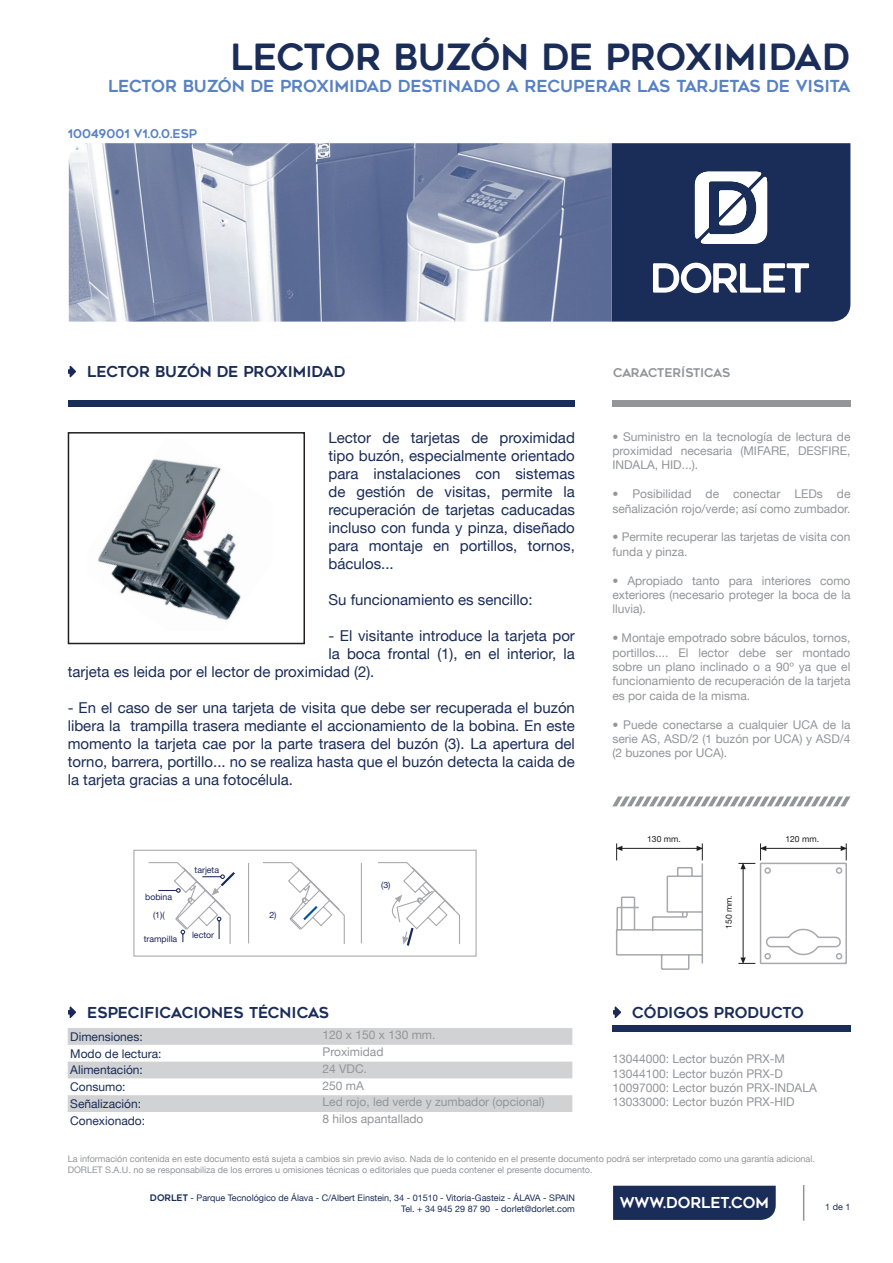
<style>
.page{position:relative;width:893px;height:1263px;background:#fff}
.page>*{position:absolute;margin:0;border:0;box-sizing:border-box;transform-origin:0 0}
.t1{font:36px "Geometos Rounded";color:#1a2c58}
.t2{font:16.5px "Geometos Rounded";color:#5982c3}
.t3{font:15px/18px "Helvetica Neue LT";color:#1a2c58;text-align:justify}
.t4{font:15px "Geometos Rounded";color:#1a2c58}
.t5{font:15px "Geometos Rounded";color:#fff}
.t6{font:12px/14.4px "Helvetica Neue LT";color:#939598;text-align:justify}
.t7{font:12px "Helvetica Neue LT";color:#1a2c58}
.t8{font:12px "Geometos Rounded";color:#5982c3}
.t9{font:12px "Geometos Rounded";letter-spacing:-.02em;color:#939598}
.t10{font:9px/10.8px "Helvetica Neue LT";color:#939598}
.t11{font:9px/10.8px "Helvetica Neue LT";color:#1a2c58;text-align:right}
.t12{font:8.7px "Helvetica Neue LT";color:#1b285b}
.t13{font:8.55px "Helvetica Neue LT";color:#231f20}
.s1{font-family:"Geometos Rounded"}
</style>
<div class="page">
<img style="left:69px;top:143px;width:543px;height:179px">
<div style="left:612px;top:1025px;width:238px;height:6px;background:#1a2c58"></div>
<div style="left:612px;top:400px;width:238px;height:6px;background:#939598"></div>
<div style="left:68px;top:400px;width:506px;height:6px;background:#1a2c58"></div>
<div style="left:68px;top:432px;width:237px;height:212px;border:2px solid #231f20"></div>
<div style="left:613px;top:1186px;width:163px;height:34px;background:#1a2c58"></div>
<hr style="left:803px;top:1185px;width:1px;height:36px;background:#939598">
<svg style="left:612px;top:143px;width:238px;height:179px"></svg>
<svg style="left:68px;top:1028px;width:504px;height:84px"></svg>
<svg style="left:68px;top:1006px;width:8px;height:12px"></svg>
<svg style="left:613px;top:1006px;width:8px;height:12px"></svg>
<svg style="left:68px;top:366px;width:8px;height:11px"></svg>
<svg style="left:612px;top:796px;width:238px;height:10px"></svg>
<img style="left:98px;top:459px;width:143px;height:162px">
<div style="left:133px;top:850px;width:344px;height:107px;border:1px solid #a8a9ad"></div>
<svg style="left:148px;top:862px;width:312px;height:84px"></svg>
<hr style="left:248px;top:863px;width:1px;height:80px;background:#a8a9ad">
<hr style="left:361px;top:863px;width:1px;height:80px;background:#a8a9ad">
<svg style="left:616px;top:843px;width:231px;height:127px"></svg>
<hr style="left:622px;top:848px;width:75px;height:1px;background:#231f20">
<h1 class="t1" style="left:231px;top:37px;width:621px">LECTOR BUZÓN DE PROXIMIDAD</h1>
<h2 class="t2" style="left:108px;top:77px;width:744px">LECTOR BUZÓN DE PROXIMIDAD DESTINADO A RECUPERAR LAS TARJETAS DE VISITA</h2>
<p class="t8" style="left:68px;top:127px;width:131px">10049001 V1.0.0.ESP</p>
<p class="t4" style="left:87px;top:363px;width:260px">LECTOR BUZÓN DE PROXIMIDAD</p>
<p class="t9" style="left:613px;top:366px;width:119px">CARACTERÍSTICAS</p>
<p class="t3" style="left:328px;top:428px;width:248px">Lector de tarjetas de proximidad tipo buzón, especialmente orientado para instalaciones con sistemas de gestión de visitas, permite la recuperación de tarjetas caducadas incluso con funda y pinza, diseñado para montaje en portillos, tornos, báculos...</p>
<p class="t3" style="left:328px;top:590px;width:206px">Su funcionamiento es sencillo:</p>
<p class="t3" style="left:328px;top:626px;width:248px">- El visitante introduce la tarjeta por</p>
<p class="t3" style="left:328px;top:644px;width:248px">la boca frontal (1), en el interior, la</p>
<p class="t3" style="left:68px;top:662px;width:308px">tarjeta es leida por el lector de proximidad (2).</p>
<p class="t3" style="left:68px;top:698px;width:509px">- En el caso de ser una tarjeta de visita que debe ser recuperada el buzón libera la trampilla trasera mediante el accionamiento de la bobina. En este momento la tarjeta cae por la parte trasera del buzón (3). La apertura del torno, barrera, portillo... no se realiza hasta que el buzón detecta la caida de la tarjeta gracias a una fotocélula.</p>
<p class="t12" style="left:145px;top:891px;width:28px">bobina</p>
<p class="t12" style="left:195px;top:865px;width:26px">tarjeta</p>
<p class="t12" style="left:153px;top:909px;width:13px">(1)(</p>
<p class="t12" style="left:269px;top:909px;width:9px">2)</p>
<p class="t12" style="left:144px;top:933px;width:35px">trampilla</p>
<p class="t12" style="left:192px;top:930px;width:24px">lector</p>
<p class="t12" style="left:381px;top:880px;width:11px">(3)</p>
<p class="t6" style="left:612px;top:429px;width:240px">• Suministro en la tecnología de lectura de proximidad necesaria (MIFARE, DESFIRE, INDALA, HID...).</p>
<p class="t6" style="left:612px;top:487px;width:240px">• Posibilidad de conectar LEDs de señalización rojo/verde; así como zumbador.</p>
<p class="t6" style="left:612px;top:530px;width:240px">• Permite recuperar las tarjetas de visita con funda y pinza.</p>
<p class="t6" style="left:612px;top:573px;width:240px">• Apropiado tanto para interiores como exteriores (necesario proteger la boca de la lluvia).</p>
<p class="t6" style="left:612px;top:631px;width:240px">• Montaje empotrado sobre báculos, tornos, portillos.... El lector debe ser montado sobre un plano inclinado o a 90º ya que el funcionamiento de recuperación de la tarjeta es por caida de la misma.</p>
<p class="t6" style="left:612px;top:717px;width:240px">• Puede conectarse a cualquier UCA de la serie AS, ASD/2 (1 buzón por UCA) y ASD/4 (2 buzones por UCA).</p>
<p class="t13" style="left:647px;top:834px;width:35px">130 mm.</p>
<p class="t13" style="left:785px;top:834px;width:35px">120 mm.</p>
<p class="t13" style="left:724px;top:929px;width:35px;rotate:-90deg">150 mm.</p>
<p class="t4" style="left:87px;top:1004px;width:243px">ESPECIFICACIONES TÉCNICAS</p>
<p class="t4" style="left:632px;top:1004px;width:173px">CÓDIGOS PRODUCTO</p>
<p class="t7" style="left:70px;top:1029px;width:74px">Dimensiones:</p>
<p class="t6" style="left:323px;top:1027px;width:114px">120 x 150 x 130 mm.</p>
<p class="t7" style="left:70px;top:1046px;width:93px">Modo de lectura:</p>
<p class="t6" style="left:323px;top:1044px;width:62px">Proximidad</p>
<p class="t7" style="left:70px;top:1063px;width:74px">Alimentación:</p>
<p class="t6" style="left:323px;top:1061px;width:46px">24 VDC.</p>
<p class="t7" style="left:70px;top:1080px;width:57px">Consumo:</p>
<p class="t6" style="left:323px;top:1078px;width:43px">250 mA</p>
<p class="t7" style="left:70px;top:1096px;width:72px">Señalización:</p>
<p class="t6" style="left:323px;top:1095px;width:224px">Led rojo, led verde y zumbador (opcional)</p>
<p class="t7" style="left:70px;top:1113px;width:76px">Conexionado:</p>
<p class="t6" style="left:323px;top:1111px;width:102px">8 hilos apantallado</p>
<p class="t6" style="left:612px;top:1051px;width:206px;text-align:left">13044000: Lector buzón PRX-M<br>13044100: Lector buzón PRX-D<br>10097000: Lector buzón PRX-INDALA<br>13033000: Lector buzón PRX-HID</p>
<p class="t10" style="left:68px;top:1153px;width:749px">La información contenida en este documento está sujeta a cambios sin previo aviso. Nada de lo contenido en el presente documento podrá ser interpretado como una garantía adicional.<br>DORLET S.A.U. no se responsabiliza de los errores u omisiones técnicas o editoriales que pueda contener el presente documento.</p>
<p class="t11" style="left:150px;top:1192px;width:426px"><span class="s1">DORLET</span> - Parque Tecnológico de Álava - C/Albert Einstein, 34 - 01510 - Vitoria-Gasteiz - ÁLAVA - SPAIN<br>Tel. + 34 945 29 87 90 - dorlet@dorlet.com</p>
<p class="t11" style="left:825px;top:1201px;width:27px">1 de 1</p>
<p class="t5" style="left:620px;top:1194px;width:151px">WWW.DORLET.COM</p>
</div>
